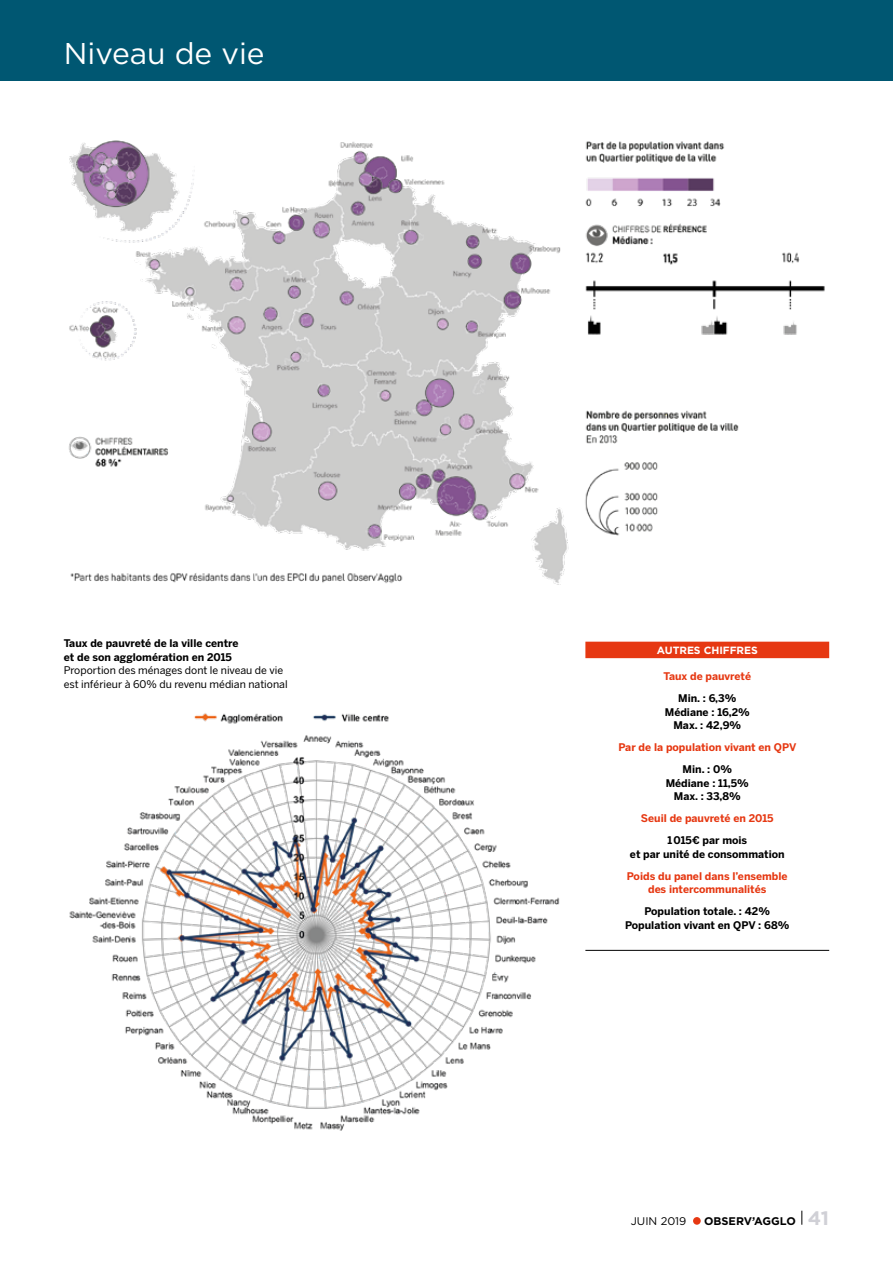
<style>
.page{position:relative;width:893px;height:1263px;background:#fff}
.page>*{position:absolute;margin:0;border:0;box-sizing:border-box;transform-origin:0 0}
.t1{font:30px "Gotham";color:#fff}
.t2{font:700 11.1px "Gotham";color:#000}
.t3{font:11.1px "Gotham";color:#000}
.t4{font:700 10.5px/13.5px "Benton Sans";color:#000;text-align:center}
.t5{font:700 10.5px/13.5px "Benton Sans";color:#e63812;text-align:center}
.t6{font:10.5px/13.5px "Benton Sans";color:#000}
.t7{font:700 10.5px "Gotham";letter-spacing:-.005em;color:#fff}
.s1{font-size:19.5px;color:#d0d0d6}
</style>
<div class="page">
<div style="left:693px;top:1217px;width:8px;height:8px;background:#e63812;border-radius:50%"></div>
<svg style="left:802px;top:1211px;width:1px;height:14px"></svg>
<img style="left:68px;top:140px;width:757px;height:445px">
<img style="left:69px;top:713px;width:491px;height:418px">
<div style="left:585px;top:642px;width:244px;height:16px;background:#e63812"></div>
<hr style="left:585px;top:950px;width:244px;height:1px;background:#000">
<div style="left:0;top:0;width:893px;height:81px;background:#005772"></div>
<h1 class="t1" style="left:64px;top:34px;width:202px">Niveau de vie</h1>
<p class="t4" style="left:64px;top:637px;width:176px;text-align:left">Taux de pauvreté de la ville centre et de son agglomération en 2015</p>
<p class="t6" style="left:64px;top:664px;width:225px">Proportion des ménages dont le niveau de vie est inférieur à 60% du revenu médian national</p>
<p class="t7" style="left:657px;top:643px;width:102px">AUTRES CHIFFRES</p>
<p class="t5" style="left:663px;top:669px;width:89px">Taux de pauvreté</p>
<p class="t4" style="left:665px;top:691px;width:86px">Min. : 6,3%<br>Médiane : 16,2%<br>Max. : 42,9%</p>
<p class="t5" style="left:618px;top:740px;width:179px">Par de la population vivant en QPV</p>
<p class="t4" style="left:666px;top:762px;width:85px">Min. : 0%<br>Médiane : 11,5%<br>Max. : 33,8%</p>
<p class="t5" style="left:641px;top:811px;width:134px">Seuil de pauvreté en 2015</p>
<p class="t4" style="left:630px;top:833px;width:156px">1015€ par mois<br>et par unité de consommation</p>
<p class="t5" style="left:627px;top:869px;width:162px">Poids du panel dans l’ensemble des intercommunalités</p>
<p class="t4" style="left:625px;top:904px;width:166px">Population totale. : 42%<br>Population vivant en QPV : 68%</p>
<p class="t3" style="left:631px;top:1214px;width:57px">JUIN 2019</p>
<p class="t2" style="left:704px;top:1213px;width:127px">OBSERV’AGGLO <span class="s1">41</span></p>
</div>
